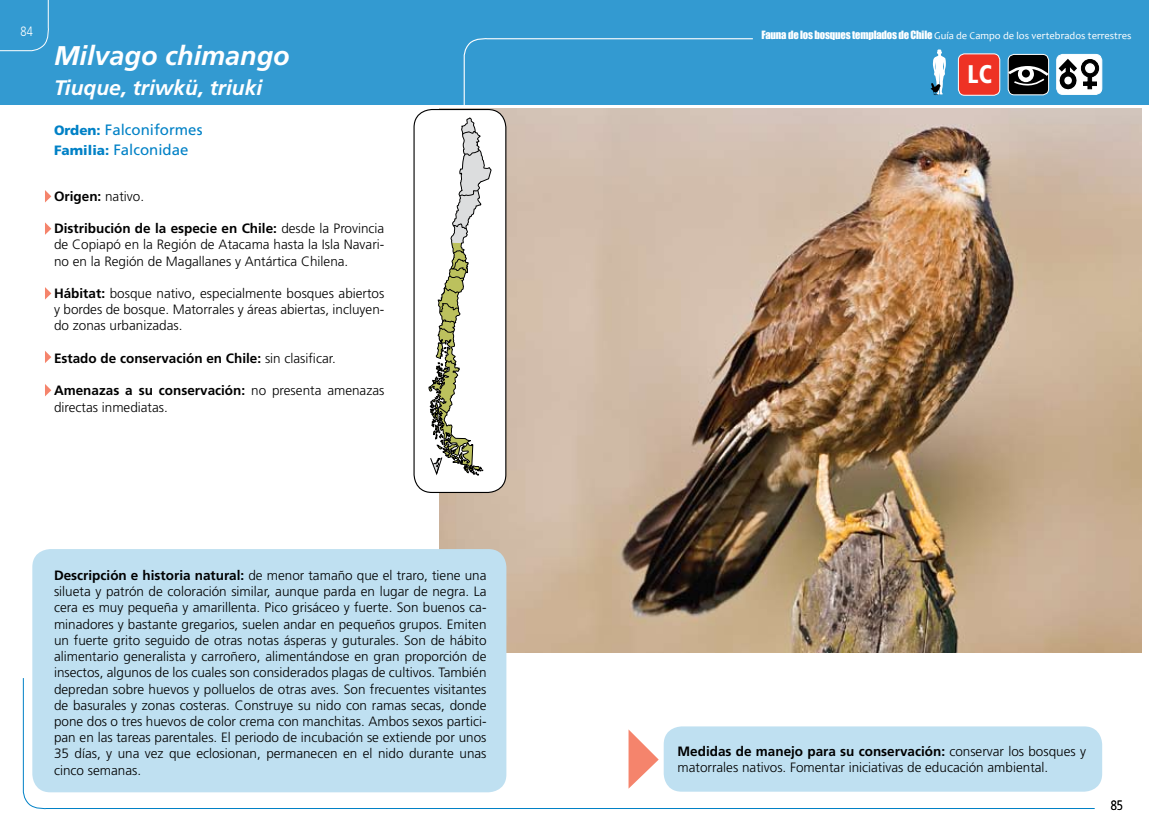
<style>
.page{position:relative;width:1149px;height:830px;background:#fff}
.page>*{position:absolute;margin:0;border:0;box-sizing:border-box;transform-origin:0 0}
.t1{font:italic 700 27px "Frutiger LT Std";color:#fff}
.t2{font:900 condensed 25.5px "Frutiger LT Std";color:#fff;scale:.9 1}
.t3{font:italic 700 21px "Frutiger LT Std";color:#fff}
.t4{font:15px/19.5px "Frutiger LT Std";color:#0081c6}
.t5{font:300 13.5px/16.2px "Frutiger LT Std";color:#000;text-align:justify}
.t6{font:700 13.5px "Frutiger LT Std";color:#000}
.t7{font:300 13.5px "Frutiger LT Std";color:#000;scale:.81 1}
.t8{font:300 13.5px "Frutiger LT Std";color:#fff;scale:.81 1}
.t9{font:10.5px "Candara";color:#fff}
.s1{font-weight:900;font-size:13.5px}
.s2{font-weight:300}
.s3{font-weight:700}
.s4{font-family:"Impact"}
</style>
<div class="page">
<div style="left:0;top:0;width:574px;height:105px;background:#339ad1"></div>
<svg style="left:22px;top:677px;width:552px;height:132px"></svg>
<div style="left:574px;top:0;width:574px;height:105px;background:#339ad1"></div>
<svg style="left:574px;top:726px;width:521px;height:83px"></svg>
<img style="left:439px;top:109px;width:702px;height:543px">
<div style="left:663px;top:726px;width:438px;height:65px;background:#bfe0f1;border-radius:18px"></div>
<svg style="left:628px;top:729px;width:30px;height:59px"></svg>
<div style="left:958px;top:54px;width:41px;height:41px;background:#ee3224;border-radius:6px"></div>
<div style="left:957px;top:54px;width:42px;height:41px;border:1px solid #fff;border-radius:6px"></div>
<div style="left:32px;top:549px;width:474px;height:243px;background:#bfe0f1;border-radius:18px"></div>
<svg style="left:45px;top:190px;width:6px;height:12px"></svg>
<svg style="left:45px;top:222px;width:6px;height:13px"></svg>
<svg style="left:45px;top:351px;width:6px;height:12px"></svg>
<svg style="left:45px;top:287px;width:6px;height:12px"></svg>
<svg style="left:0;top:0;width:49px;height:52px"></svg>
<svg style="left:45px;top:384px;width:6px;height:12px"></svg>
<div style="left:414px;top:109px;width:91px;height:383px;background:#fff;border-radius:18px"></div>
<div style="left:413px;top:109px;width:93px;height:384px;border:1px solid #000;border-radius:18px"></div>
<div style="left:1056px;top:54px;width:45px;height:40px;background:#fff;border-radius:6px"></div>
<div style="left:1055px;top:54px;width:46px;height:41px;border:1px solid #fff;border-radius:6px"></div>
<svg style="left:1056px;top:58px;width:42px;height:34px"></svg>
<div style="left:1007px;top:54px;width:41px;height:41px;background:#000;border-radius:6px"></div>
<div style="left:1007px;top:54px;width:41px;height:41px;border:1px solid #fff;border-radius:6px"></div>
<svg style="left:1007px;top:65px;width:42px;height:22px"></svg>
<svg style="left:1021px;top:69px;width:8px;height:8px"></svg>
<svg style="left:428px;top:38px;width:325px;height:437px"></svg>
<svg style="left:930px;top:49px;width:15px;height:47px"></svg>
<p class="t8" style="left:21px;top:23px;width:17px">84</p>
<h1 class="t1" style="left:54px;top:40px;width:237px">Milvago chimango</h1>
<h3 class="t3" style="left:54px;top:76px;width:210px">Tiuque, triwkü, triuki</h3>
<p class="t4" style="left:54px;top:120px;width:150px"><span class="s1">Orden:</span> Falconiformes<br><span class="s1">Familia:</span> Falconidae</p>
<p class="t6" style="left:54px;top:188px;width:92px">Origen: <span class="s2">nativo.</span></p>
<p class="t5" style="left:54px;top:220px;width:332px"><span class="s3">Distribución de la especie en Chile:</span> desde la Provincia de Copiapó en la Región de Atacama hasta la Isla Navari&shy;no en la Región de Magallanes y Antártica Chilena.</p>
<p class="t5" style="left:54px;top:285px;width:332px"><span class="s3">Hábitat:</span> bosque nativo, especialmente bosques abiertos y bordes de bosque. Matorrales y áreas abiertas, incluyen&shy;do zonas urbanizadas.</p>
<p class="t6" style="left:54px;top:350px;width:283px">Estado de conservación en Chile: <span class="s2">sin clasificar.</span></p>
<p class="t5" style="left:54px;top:382px;width:332px"><span class="s3">Amenazas a su conservación:</span> no presenta amenazas directas inmediatas.</p>
<p class="t5" style="left:54px;top:567px;width:434px"><span class="s3">Descripción e historia natural:</span> de menor tamaño que el traro, tiene una silueta y patrón de coloración similar, aunque parda en lugar de negra. La cera es muy pequeña y amarillenta. Pico grisáceo y fuerte. Son buenos ca&shy;minadores y bastante gregarios, suelen andar en pequeños grupos. Emiten un fuerte grito seguido de otras notas ásperas y guturales. Son de hábito alimentario generalista y carroñero, alimentándose en gran proporción de insectos, algunos de los cuales son considerados plagas de cultivos. También depredan sobre huevos y polluelos de otras aves. Son frecuentes visitantes de basurales y zonas costeras. Construye su nido con ramas secas, donde pone dos o tres huevos de color crema con manchitas. Ambos sexos partici&shy;pan en las tareas parentales. El periodo de incubación se extiende por unos 35 días, y una vez que eclosionan, permanecen en el nido durante unas cinco semanas.</p>
<p class="t9" style="left:761px;top:30px;width:371px"><span class="s4">Fauna de los bosques templados de Chile</span> Guía de Campo de los vertebrados terrestres</p>
<h2 class="t2" style="left:967px;top:59px;width:28px">LC</h2>
<p class="t5" style="left:677px;top:743px;width:410px"><span class="s3">Medidas de manejo para su conservación:</span> conservar los bosques y matorrales nativos. Fomentar iniciativas de educación ambiental.</p>
<p class="t7" style="left:1110px;top:797px;width:17px">85</p>
</div>
